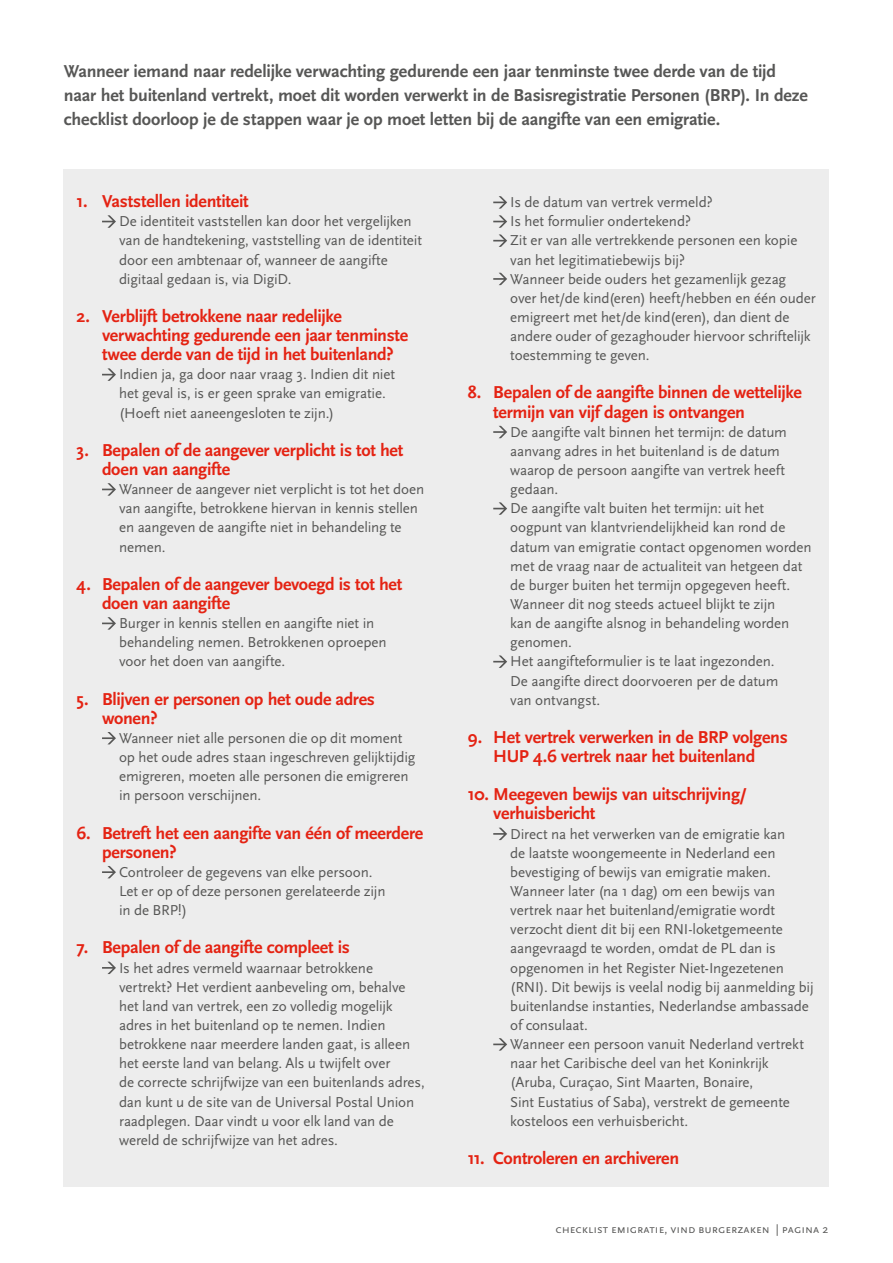
<style>
.page{position:relative;width:893px;height:1263px;background:#fff}
.page>*{position:absolute;margin:0;border:0;box-sizing:border-box;transform-origin:0 0}
.t1{font:700 18px/19.2px "Scala Sans OT";letter-spacing:-.02em;color:#e42313}
.t2{font:700 18px/24px "Scala Sans OT";letter-spacing:-.005em;color:#575756}
.t3{font:15px/19.2px "Scala Sans OT";letter-spacing:-.01em;color:#575756}
.t4{font:12px "Scala Sans Caps";color:#575756}
</style>
<div class="page">
<div style="left:64px;top:169px;width:765px;height:1017px;background:#ededed"></div>
<svg style="left:102px;top:215px;width:14px;height:13px"></svg>
<svg style="left:102px;top:368px;width:14px;height:13px"></svg>
<svg style="left:102px;top:483px;width:14px;height:13px"></svg>
<svg style="left:102px;top:617px;width:14px;height:13px"></svg>
<svg style="left:102px;top:732px;width:14px;height:12px"></svg>
<svg style="left:102px;top:866px;width:14px;height:12px"></svg>
<svg style="left:102px;top:962px;width:14px;height:12px"></svg>
<svg style="left:493px;top:196px;width:14px;height:13px"></svg>
<svg style="left:493px;top:215px;width:14px;height:13px"></svg>
<svg style="left:493px;top:234px;width:14px;height:13px"></svg>
<svg style="left:493px;top:273px;width:14px;height:12px"></svg>
<svg style="left:493px;top:426px;width:14px;height:12px"></svg>
<svg style="left:493px;top:502px;width:14px;height:13px"></svg>
<svg style="left:493px;top:655px;width:14px;height:13px"></svg>
<svg style="left:493px;top:828px;width:14px;height:12px"></svg>
<svg style="left:493px;top:1038px;width:14px;height:12px"></svg>
<p class="t2" style="left:64px;top:59px;width:746px">Wanneer iemand naar redelijke verwachting gedurende een jaar tenminste twee derde van de tijd naar het buitenland vertrekt, moet dit worden verwerkt in de Basisregistratie Personen (BRP). In deze checklist doorloop je de stappen waar je op moet letten bij de aangifte van een emigratie.</p>
<p class="t1" style="left:77px;top:192px;width:174px">1. Vaststellen identiteit</p>
<p class="t3" style="left:119px;top:212px;width:304px">De identiteit vaststellen kan door het vergelijken van de handtekening, vaststelling van de identiteit door een ambtenaar of, wanneer de aangifte digitaal gedaan is, via DigiD.</p>
<p class="t1" style="left:102px;top:307px;width:308px;text-indent:-26px">2. Verblijft betrokkene naar redelijke verwachting gedurende een jaar tenminste twee derde van de tijd in het buitenland?</p>
<p class="t3" style="left:119px;top:365px;width:278px">Indien ja, ga door naar vraag 3. Indien dit niet het geval is, is er geen sprake van emigratie. (Hoeft niet aaneengesloten te zijn.)</p>
<p class="t1" style="left:102px;top:441px;width:303px;text-indent:-26px">3. Bepalen of de aangever verplicht is tot het doen van aangifte</p>
<p class="t3" style="left:119px;top:480px;width:307px">Wanneer de aangever niet verplicht is tot het doen van aangifte, betrokkene hiervan in kennis stellen en aangeven de aangifte niet in behandeling te nemen.</p>
<p class="t1" style="left:102px;top:575px;width:302px;text-indent:-26px">4. Bepalen of de aangever bevoegd is tot het doen van aangifte</p>
<p class="t3" style="left:119px;top:614px;width:269px">Burger in kennis stellen en aangifte niet in behandeling nemen. Betrokkenen oproepen voor het doen van aangifte.</p>
<p class="t1" style="left:102px;top:689px;width:274px;text-indent:-26px">5. Blijven er personen op het oude adres wonen?</p>
<p class="t3" style="left:119px;top:729px;width:298px">Wanneer niet alle personen die op dit moment op het oude adres staan ingeschreven gelijktijdig emigreren, moeten alle personen die emigreren in persoon verschijnen.</p>
<p class="t1" style="left:102px;top:823px;width:323px;text-indent:-26px">6. Betreft het een aangifte van één of meerdere personen?</p>
<p class="t3" style="left:119px;top:863px;width:268px">Controleer de gegevens van elke persoon.<br>Let er op of deze personen gerelateerde zijn in de BRP!)</p>
<p class="t1" style="left:77px;top:938px;width:275px">7. Bepalen of de aangifte compleet is</p>
<p class="t3" style="left:119px;top:958px;width:307px">Is het adres vermeld waarnaar betrokkene vertrekt? Het verdient aanbeveling om, behalve het land van vertrek, een zo volledig mogelijk adres in het buitenland op te nemen. Indien betrokkene naar meerdere landen gaat, is alleen het eerste land van belang. Als u twijfelt over<br>de correcte schrijfwijze van een buitenlands adres, dan kunt u de site van de Universal Postal Union raadplegen. Daar vindt u voor elk land van de wereld de schrijfwijze van het adres.</p>
<p class="t3" style="left:510px;top:193px;width:307px">Is de datum van vertrek vermeld?<br>Is het formulier ondertekend?<br>Zit er van alle vertrekkende personen een kopie van het legitimatiebewijs bij?<br>Wanneer beide ouders het gezamenlijk gezag over het/de kind(eren) heeft/hebben en één ouder emigreert met het/de kind(eren), dan dient de andere ouder of gezaghouder hiervoor schriftelijk toestemming te geven.</p>
<p class="t1" style="left:493px;top:383px;width:310px;text-indent:-26px">8. Bepalen of de aangifte binnen de wettelijke termijn van vijf dagen is ontvangen</p>
<p class="t3" style="left:510px;top:423px;width:303px">De aangifte valt binnen het termijn: de datum aanvang adres in het buitenland is de datum waarop de persoon aangifte van vertrek heeft gedaan.<br>De aangifte valt buiten het termijn: uit het oogpunt van klantvriendelijkheid kan rond de datum van emigratie contact opgenomen worden met de vraag naar de actualiteit van hetgeen dat de burger buiten het termijn opgegeven heeft.<br>Wanneer dit nog steeds actueel blijkt te zijn<br>kan de aangifte alsnog in behandeling worden genomen.<br>Het aangifteformulier is te laat ingezonden.<br>De aangifte direct doorvoeren per de datum<br>van ontvangst.</p>
<p class="t1" style="left:468px;top:728px;width:321px;text-align:center">9. Het vertrek verwerken in de BRP volgens<br>HUP 4.6 vertrek naar het buitenland</p>
<p class="t1" style="left:493px;top:785px;width:255px;text-indent:-26px">10. Meegeven bewijs van uitschrijving/ verhuisbericht</p>
<p class="t3" style="left:510px;top:824px;width:305px">Direct na het verwerken van de emigratie kan<br>de laatste woongemeente in Nederland een bevestiging of bewijs van emigratie maken.<br>Wanneer later (na 1 dag) om een bewijs van vertrek naar het buitenland/emigratie wordt verzocht dient dit bij een RNI-loketgemeente aangevraagd te worden, omdat de PL dan is opgenomen in het Register Niet-Ingezetenen (RNI). Dit bewijs is veelal nodig bij aanmelding bij buitenlandse instanties, Nederlandse ambassade of consulaat.<br>Wanneer een persoon vanuit Nederland vertrekt naar het Caribische deel van het Koninkrijk (Aruba, Curaçao, Sint Maarten, Bonaire,<br>Sint Eustatius of Saba), verstrekt de gemeente kosteloos een verhuisbericht.</p>
<p class="t1" style="left:468px;top:1149px;width:213px">11. Controleren en archiveren</p>
<p class="t4" style="left:555px;top:1222px;width:274px">checklist emigratie, vind burgerzaken | pagina 2</p>
</div>
